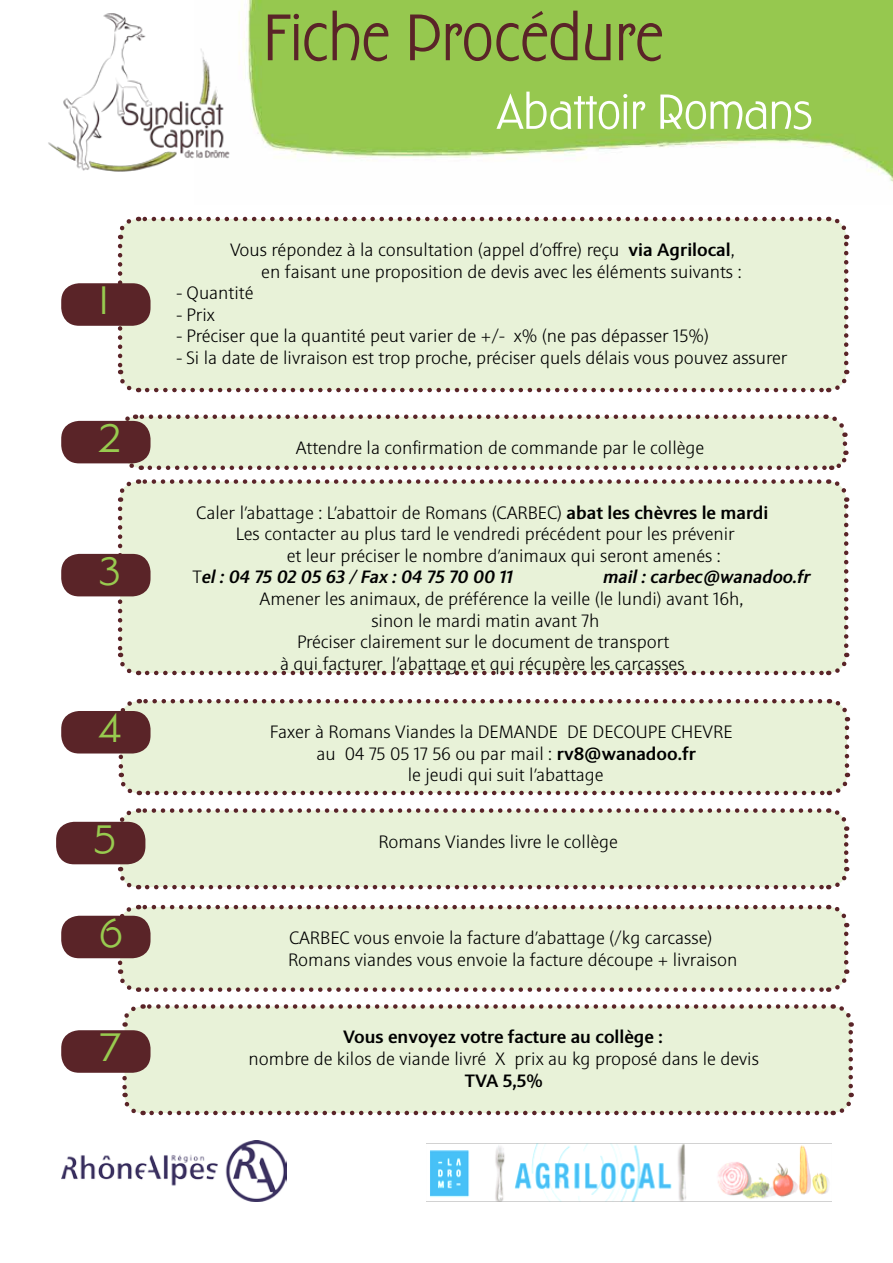
<style>
.page{position:relative;width:893px;height:1263px;background:#fff}
.page>*{position:absolute;margin:0;border:0;box-sizing:border-box;transform-origin:0 0}
.t1{font:72px "Hardwood LP Std";color:#5a2428}
.t2{font:54px "Hardwood LP Std";color:#fff}
.t3{font:45px/93.9px "Hardwood LP Std";color:#98cb4f}
.t4{font:300 18px/21.6px "Sinova Pro";color:#000}
.t5{font:italic 500 18px "Sinova Pro";color:#000}
.t6{font:500 18px "Sinova Pro";color:#000}
.s1{font-weight:500}
.s2{font-weight:300;font-style:normal}
</style>
<div class="page">
<div style="left:120px;top:219px;width:726px;height:171px;background:#e8f2d8;border-radius:18px"></div>
<svg style="left:117px;top:246px;width:22px;height:147px"></svg>
<svg style="left:147px;top:370px;width:703px;height:23px"></svg>
<svg style="left:828px;top:216px;width:22px;height:147px"></svg>
<svg style="left:118px;top:216px;width:701px;height:23px"></svg>
<svg style="left:115px;top:414px;width:735px;height:262px;background:#e5ecd5"></svg>
<div style="left:121px;top:701px;width:726px;height:92px;background:#e8f2d8;border-radius:18px"></div>
<svg style="left:117px;top:752px;width:23px;height:44px"></svg>
<svg style="left:148px;top:773px;width:703px;height:23px"></svg>
<svg style="left:828px;top:698px;width:23px;height:68px"></svg>
<svg style="left:120px;top:698px;width:700px;height:18px"></svg>
<div style="left:120px;top:810px;width:726px;height:77px;background:#e8f2d8;border-radius:18px"></div>
<svg style="left:116px;top:860px;width:23px;height:30px"></svg>
<svg style="left:147px;top:867px;width:703px;height:23px"></svg>
<svg style="left:828px;top:808px;width:22px;height:53px"></svg>
<svg style="left:115px;top:808px;width:704px;height:23px"></svg>
<div style="left:120px;top:907px;width:726px;height:83px;background:#e8f2d8;border-radius:18px"></div>
<svg style="left:116px;top:957px;width:23px;height:35px"></svg>
<svg style="left:147px;top:969px;width:703px;height:23px"></svg>
<svg style="left:828px;top:904px;width:22px;height:58px"></svg>
<svg style="left:115px;top:904px;width:704px;height:23px"></svg>
<div style="left:125px;top:1006px;width:726px;height:107px;background:#e8f2d8;border-radius:18px"></div>
<svg style="left:122px;top:1073px;width:22px;height:43px"></svg>
<svg style="left:152px;top:1093px;width:702px;height:23px"></svg>
<svg style="left:832px;top:1004px;width:22px;height:82px"></svg>
<svg style="left:122px;top:1004px;width:702px;height:23px"></svg>
<div style="left:61px;top:283px;width:90px;height:43px;background:#5a2428;border-radius:18px"></div>
<div style="left:61px;top:421px;width:90px;height:42px;background:#5a2428;border-radius:18px"></div>
<div style="left:61px;top:554px;width:90px;height:42px;background:#5a2428;border-radius:18px"></div>
<div style="left:61px;top:711px;width:90px;height:42px;background:#5a2428;border-radius:18px"></div>
<div style="left:56px;top:822px;width:89px;height:42px;background:#5a2428;border-radius:18px"></div>
<div style="left:61px;top:916px;width:90px;height:42px;background:#5a2428;border-radius:18px"></div>
<div style="left:61px;top:1030px;width:90px;height:43px;background:#5a2428;border-radius:18px"></div>
<img style="left:243px;top:0;width:650px;height:183px">
<img style="left:48px;top:13px;width:182px;height:159px">
<img style="left:426px;top:1143px;width:406px;height:58px">
<img style="left:61px;top:1141px;width:226px;height:60px">
<h3 class="t3" style="left:99px;top:253px;width:10px">1</h3>
<h3 class="t3" style="left:99px;top:391px;width:23px">2</h3>
<h3 class="t3" style="left:99px;top:524px;width:22px">3</h3>
<h3 class="t3" style="left:99px;top:681px;width:23px">4</h3>
<h3 class="t3" style="left:94px;top:792px;width:30px">5<br>6</h3>
<h3 class="t3" style="left:99px;top:1000px;width:22px">7</h3>
<h1 class="t1" style="left:263px;top:-2px;width:402px">Fiche Procédure</h1>
<h2 class="t2" style="left:497px;top:82px;width:317px">Abattoir Romans</h2>
<p class="t4" style="left:261px;top:239px;width:482px;text-indent:-31px">Vous répondez à la consultation (appel d’offre) reçu <span class="s1">via Agrilocal</span>, en faisant une proposition de devis avec les éléments suivants :</p>
<p class="t4" style="left:176px;top:282px;width:79px">- Quantité</p>
<p class="t4" style="left:176px;top:304px;width:40px">- Prix</p>
<p class="t4" style="left:176px;top:325px;width:534px">- Préciser que la quantité peut varier de +/- x% (ne pas dépasser 15%)</p>
<p class="t4" style="left:176px;top:347px;width:613px">- Si la date de livraison est trop proche, préciser quels délais vous pouvez assurer</p>
<p class="t4" style="left:296px;top:437px;width:410px">Attendre la confirmation de commande par le collège</p>
<p class="t4" style="left:196px;top:502px;width:574px">Caler l’abattage : L’abattoir de Romans (CARBEC) <span class="s1">abat les chèvres le mardi</span></p>
<p class="t4" style="left:236px;top:523px;width:500px">Les contacter au plus tard le vendredi précédent pour les prévenir</p>
<p class="t4" style="left:287px;top:545px;width:435px">et leur préciser le nombre d’animaux qui seront amenés :</p>
<p class="t5" style="left:192px;top:566px;width:322px"><span class="s2">T</span>el : 04 75 02 05 63 / Fax : 04 75 70 00 11</p>
<p class="t5" style="left:603px;top:566px;width:209px">mail : carbec@wanadoo.fr</p>
<p class="t4" style="left:260px;top:588px;width:485px">Amener les animaux, de préférence la veille (le lundi) avant 16h,</p>
<p class="t4" style="left:371px;top:610px;width:229px">sinon le mardi matin avant 7h</p>
<p class="t4" style="left:297px;top:631px;width:374px">Préciser clairement sur le document de transport</p>
<p class="t4" style="left:280px;top:653px;width:406px">à qui facturer l’abattage et qui récupère les carcasses</p>
<p class="t4" style="left:270px;top:721px;width:464px;text-align:center">Faxer à Romans Viandes la DEMANDE DE DECOUPE CHEVRE au 04 75 05 17 56 ou par mail : <span class="s1">rv8@wanadoo.fr<br></span>le jeudi qui suit l’abattage</p>
<p class="t4" style="left:378px;top:831px;width:241px">Romans Viandes livre le collège</p>
<p class="t4" style="left:288px;top:927px;width:451px">CARBEC vous envoie la facture d’abattage (/kg carcasse)<br>Romans viandes vous envoie la facture découpe + livraison</p>
<p class="t6" style="left:343px;top:1026px;width:321px">Vous envoyez votre facture au collège :</p>
<p class="t4" style="left:249px;top:1048px;width:512px">nombre de kilos de viande livré X prix au kg proposé dans le devis</p>
<p class="t6" style="left:465px;top:1070px;width:79px">TVA 5,5%</p>
</div>
